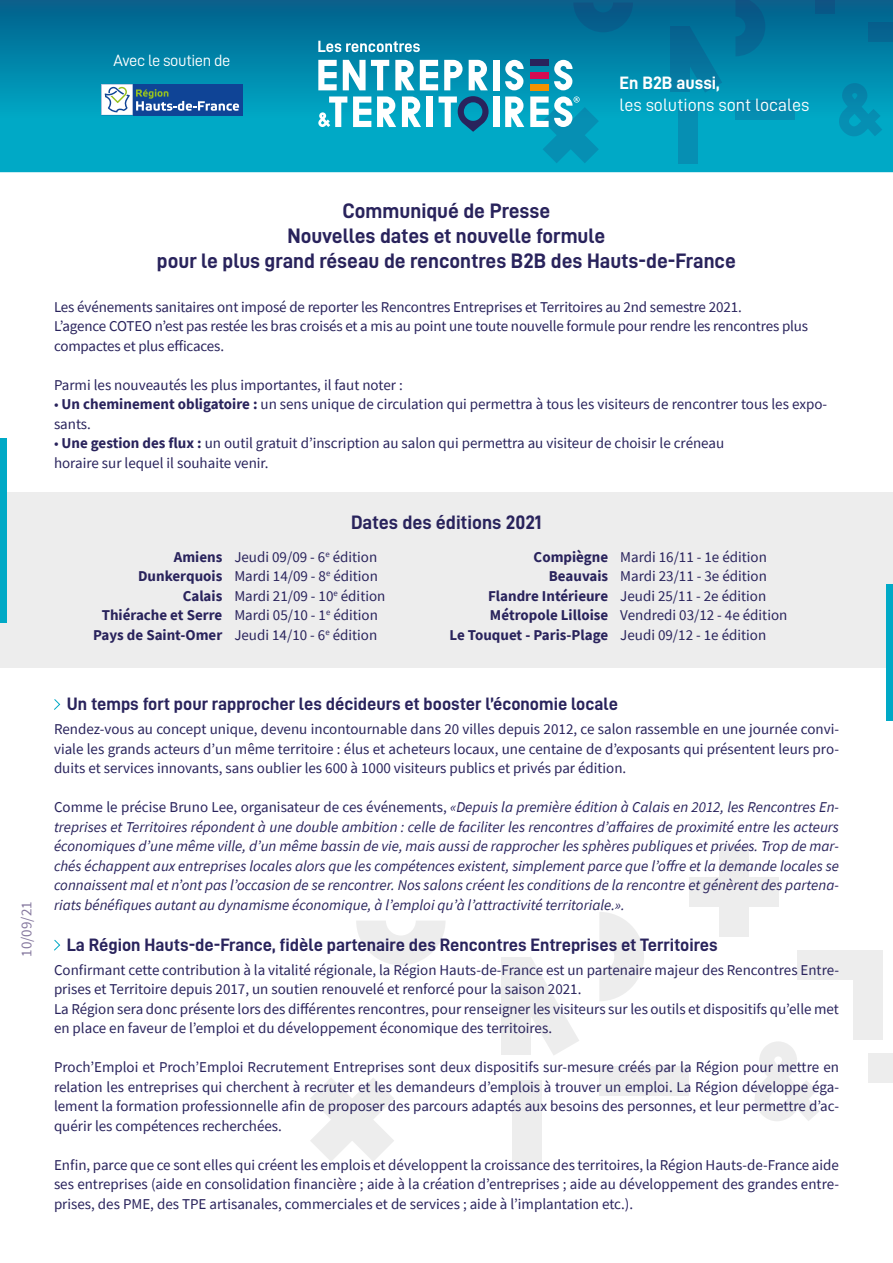
<style>
.page{position:relative;width:893px;height:1263px;background:#fff}
.page>*{position:absolute;margin:0;border:0;box-sizing:border-box;transform-origin:0 0}
.t1{font:21px/25.2px "D DIN Bold";color:#29235c;text-align:center}
.t2{font:19.5px "D DIN Bold";color:#29235c}
.t3{font:18px "D DIN Bold";color:#29235c}
.t4{font:18px "D DIN";color:#fff}
.t5{font:18px "D DIN Bold";color:#fff}
.t6{font:16.35px "D DIN";letter-spacing:-.025em;color:#fff}
.t7{font:15px/19.5px "Source Sans Pro";color:#29235c}
.t8{font:italic 15px/19.5px "Source Sans Pro";color:#29235c;text-align:justify}
.t9{font:700 15px/19.5px "Source Sans Pro";color:#29235c;text-align:right}
.t10{font:15px "Source Sans Pro";color:#86799f}
.s1{font-weight:700}
.s2{font-style:normal}
</style>
<div class="page">
<div style="left:599px;top:1066px;width:90px;height:30px;background:#ededed"></div>
<div style="left:868px;top:1053px;width:25px;height:29px;background:#ededed"></div>
<div style="left:512px;top:1080px;width:30px;height:82px;background:#ededed"></div>
<svg style="left:310px;top:1078px;width:84px;height:83px"></svg>
<div style="left:501px;top:956px;width:30px;height:98px;background:#ededed"></div>
<div style="left:853px;top:950px;width:30px;height:89px;background:#ededed"></div>
<div style="left:798px;top:950px;width:85px;height:30px;background:#ededed"></div>
<svg style="left:599px;top:912px;width:45px;height:89px"></svg>
<svg style="left:356px;top:921px;width:90px;height:44px"></svg>
<svg style="left:505px;top:956px;width:74px;height:99px"></svg>
<svg style="left:755px;top:1041px;width:64px;height:80px"></svg>
<div style="left:719px;top:847px;width:29px;height:90px;background:#ededed"></div>
<div style="left:689px;top:877px;width:89px;height:30px;background:#ededed"></div>
<div style="left:0;top:492px;width:893px;height:176px;background:#ededed"></div>
<svg style="left:0;top:0;width:893px;height:172px;background:#018db0"></svg>
<div style="left:735px;top:100px;width:60px;height:20px;background:#068aaf"></div>
<div style="left:677px;top:109px;width:20px;height:55px;background:#068fb3"></div>
<div style="left:670px;top:27px;width:20px;height:65px;background:linear-gradient(to bottom,#06608d,#0681a8)"></div>
<div style="left:868px;top:22px;width:25px;height:20px;background:#06628f"></div>
<svg style="left:735px;top:0;width:30px;height:56px;background:#056490"></svg>
<svg style="left:573px;top:3px;width:60px;height:29px;background:#055f8c"></svg>
<svg style="left:673px;top:27px;width:49px;height:66px;background:#03779f"></svg>
<svg style="left:839px;top:83px;width:43px;height:53px;background:#0393b5"></svg>
<div style="left:815px;top:0;width:20px;height:13px;background:#0c5585"></div>
<div style="left:133px;top:84px;width:109px;height:31px;background:#0f4496"></div>
<svg style="left:102px;top:84px;width:137px;height:31px"></svg>
<div style="left:530px;top:60px;width:19px;height:6px;background:#29235c"></div>
<div style="left:530px;top:84px;width:19px;height:6px;background:#f39200"></div>
<div style="left:530px;top:72px;width:19px;height:6px;background:#d60b52"></div>
<svg style="left:318px;top:60px;width:19px;height:30px"></svg>
<svg style="left:420px;top:60px;width:18px;height:30px"></svg>
<svg style="left:353px;top:96px;width:18px;height:31px"></svg>
<div style="left:493px;top:60px;width:6px;height:30px;background:#fff"></div>
<div style="left:493px;top:96px;width:6px;height:31px;background:#fff"></div>
<div style="left:426px;top:96px;width:6px;height:31px;background:#fff"></div>
<svg style="left:444px;top:60px;width:19px;height:30px"></svg>
<svg style="left:395px;top:60px;width:19px;height:30px"></svg>
<svg style="left:377px;top:96px;width:19px;height:31px"></svg>
<svg style="left:402px;top:96px;width:19px;height:31px"></svg>
<svg style="left:469px;top:60px;width:19px;height:30px"></svg>
<svg style="left:505px;top:96px;width:19px;height:31px"></svg>
<svg style="left:343px;top:60px;width:46px;height:30px"></svg>
<svg style="left:318px;top:96px;width:29px;height:31px"></svg>
<svg style="left:439px;top:96px;width:50px;height:36px;background:#308cae"></svg>
<svg style="left:554px;top:60px;width:19px;height:30px"></svg>
<svg style="left:505px;top:60px;width:19px;height:30px"></svg>
<svg style="left:318px;top:41px;width:102px;height:11px"></svg>
<svg style="left:530px;top:96px;width:69px;height:67px;background:#2cabc6"></svg>
<div style="left:0;top:438px;width:7px;height:185px;background:#00a9c6"></div>
<div style="left:887px;top:585px;width:6px;height:136px;background:#00a9c6"></div>
<svg style="left:54px;top:699px;width:7px;height:11px"></svg>
<svg style="left:54px;top:939px;width:7px;height:12px"></svg>
<p class="t6" style="left:114px;top:51px;width:118px">Avec le soutien de</p>
<p class="t5" style="left:619px;top:73px;width:102px">En B2B aussi,</p>
<p class="t4" style="left:619px;top:95px;width:191px">les solutions sont locales</p>
<h1 class="t1" style="left:157px;top:197px;width:581px">Communiqué de Presse<br>Nouvelles dates et nouvelle formule<br>pour le plus grand réseau de rencontres B2B des Hauts-de-France</h1>
<p class="t7" style="left:54px;top:297px;width:756px">Les événements sanitaires ont imposé de reporter les Rencontres Entreprises et Territoires au 2nd semestre 2021.<br>L’agence COTEO n’est pas restée les bras croisés et a mis au point une toute nouvelle formule pour rendre les rencontres plus compactes et plus efficaces.</p>
<p class="t7" style="left:54px;top:375px;width:350px">Parmi les nouveautés les plus importantes, il faut noter :</p>
<p class="t7" style="left:54px;top:395px;width:775px">• <span class="s1">Un cheminement obligatoire :</span> un sens unique de circulation qui permettra à tous les visiteurs de rencontrer tous les expo&shy;sants.</p>
<p class="t7" style="left:54px;top:434px;width:672px">• <span class="s1">Une gestion des flux :</span> un outil gratuit d’inscription au salon qui permettra au visiteur de choisir le créneau horaire sur lequel il souhaite venir.</p>
<h2 class="t2" style="left:351px;top:511px;width:192px">Dates des éditions 2021</h2>
<p class="t9" style="left:93px;top:547px;width:131px">Amiens<br>Dunkerquois<br>Calais<br>Thiérache et Serre<br>Pays de Saint-Omer</p>
<p class="t7" style="left:234px;top:547px;width:153px">Jeudi 09/09 - 6<sup>e</sup> édition<br>Mardi 14/09 - 8<sup>e</sup> édition<br>Mardi 21/09 - 10<sup>e</sup> édition<br>Mardi 05/10 - 1<sup>e</sup> édition<br>Jeudi 14/10 - 6<sup>e</sup> édition</p>
<p class="t9" style="left:449px;top:547px;width:160px">Compiègne<br>Beauvais<br>Flandre Intérieure<br>Métropole Lilloise<br>Le Touquet - Paris-Plage</p>
<p class="t7" style="left:620px;top:547px;width:169px">Mardi 16/11 - 1e édition<br>Mardi 23/11 - 3e édition<br>Jeudi 25/11 - 2e édition<br>Vendredi 03/12 - 4e édition<br>Jeudi 09/12 - 1e édition</p>
<p class="t10" style="left:17px;top:957px;width:57px;rotate:-90deg">10/09/21</p>
<p class="t3" style="left:67px;top:694px;width:553px">Un temps fort pour rapprocher les décideurs et booster l’économie locale</p>
<p class="t7" style="left:54px;top:719px;width:786px;text-align:justify">Rendez-vous au concept unique, devenu incontournable dans 20 villes depuis 2012, ce salon rassemble en une journée convi&shy;viale les grands acteurs d’un même territoire : élus et acheteurs locaux, une centaine de d’exposants qui présentent leurs pro&shy;duits et services innovants, sans oublier les 600 à 1000 visiteurs publics et privés par édition.</p>
<p class="t8" style="left:54px;top:797px;width:786px"><span class="s2">Comme le précise Bruno Lee, organisateur de ces événements,</span> «Depuis la première édition à Calais en 2012, les Rencontres En&shy;treprises et Territoires répondent à une double ambition : celle de faciliter les rencontres d’affaires de proximité entre les acteurs économiques d’une même ville, d’un même bassin de vie, mais aussi de rapprocher les sphères publiques et privées. Trop de mar&shy;chés échappent aux entreprises locales alors que les compétences existent, simplement parce que l’offre et la demande locales se connaissent mal et n’ont pas l’occasion de se rencontrer. Nos salons créent les conditions de la rencontre et génèrent des partena&shy;riats bénéfiques autant au dynamisme économique, à l’emploi qu’à l’attractivité territoriale.».</p>
<p class="t3" style="left:67px;top:935px;width:652px">La Région Hauts-de-France, fidèle partenaire des Rencontres Entreprises et Territoires</p>
<p class="t7" style="left:54px;top:960px;width:786px">Confirmant cette contribution à la vitalité régionale, la Région Hauts-de-France est un partenaire majeur des Rencontres Entre&shy;prises et Territoire depuis 2017, un soutien renouvelé et renforcé pour la saison 2021.<br>La Région sera donc présente lors des différentes rencontres, pour renseigner les visiteurs sur les outils et dispositifs qu’elle met en place en faveur de l’emploi et du développement économique des territoires.</p>
<p class="t7" style="left:54px;top:1058px;width:786px;text-align:justify">Proch’Emploi et Proch’Emploi Recrutement Entreprises sont deux dispositifs sur-mesure créés par la Région pour mettre en relation les entreprises qui cherchent à recruter et les demandeurs d’emplois à trouver un emploi. La Région développe éga&shy;lement la formation professionnelle afin de proposer des parcours adaptés aux besoins des personnes, et leur permettre d’ac&shy;quérir les compétences recherchées.</p>
<p class="t7" style="left:54px;top:1155px;width:786px;text-align:justify">Enfin, parce que ce sont elles qui créent les emplois et développent la croissance des territoires, la Région Hauts-de-France aide ses entreprises (aide en consolidation financière ; aide à la création d’entreprises ; aide au développement des grandes entre&shy;prises, des PME, des TPE artisanales, commerciales et de services ; aide à l’implantation etc.).</p>
</div>
